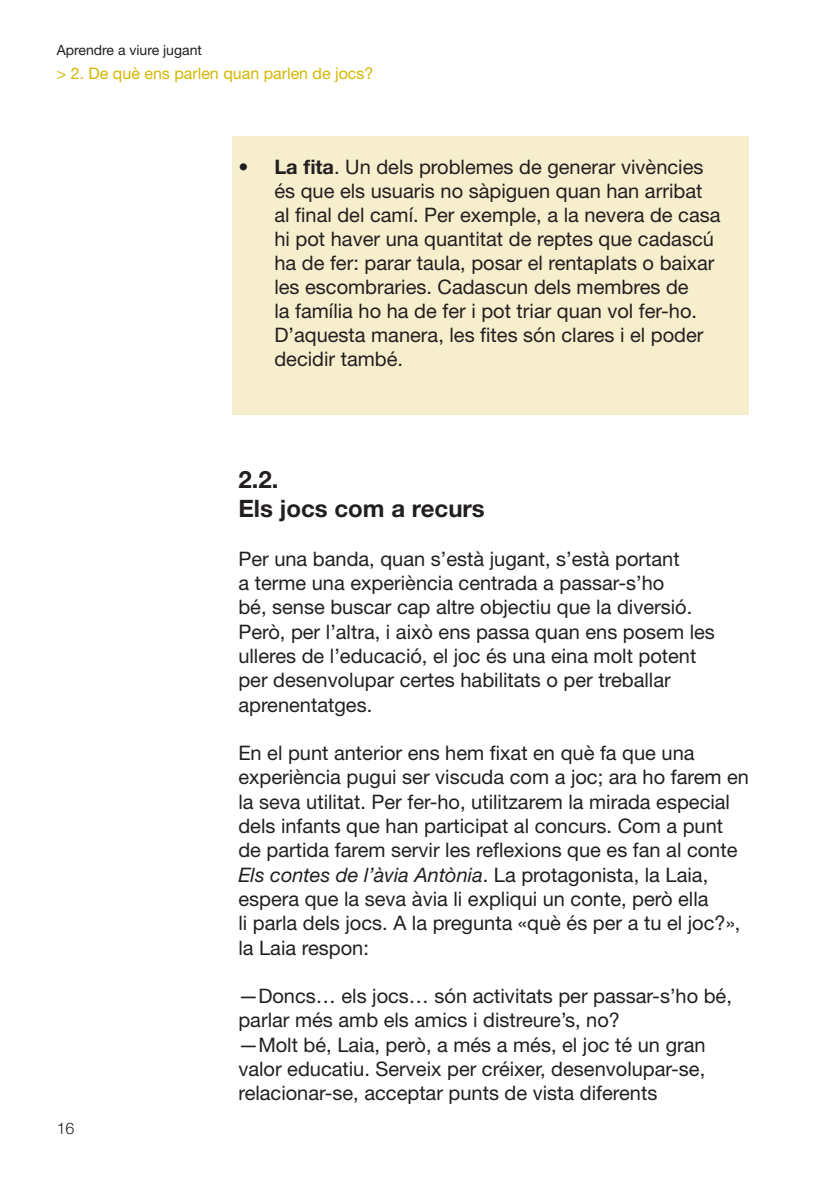
<style>
.page{position:relative;width:840px;height:1191px;background:#fff}
.page>*{position:absolute;margin:0;border:0;box-sizing:border-box;transform-origin:0 0}
.t1{font:700 24px/29px "Helvetica Neue LT Std";color:#231f20}
.t2{font:20px/24.2px "Helvetica Neue LT Std";color:#231f20}
.t3{font:16px "Helvetica Neue LT Std";color:#d5b703}
.t4{font:300 16px "Helvetica Neue LT Std";color:#231f20}
.t5{font:14px "Helvetica Neue LT Std";color:#231f20}
.s1{font-weight:700}
.s2{font-style:italic}
</style>
<div class="page">
<div style="left:232px;top:136px;width:516px;height:278px;background:#f6eecd"></div>
<p class="t5" style="left:57px;top:42px;width:146px">Aprendre a viure jugant</p>
<p class="t3" style="left:57px;top:64px;width:318px">&gt; 2. De què ens parlen quan parlen de jocs?</p>
<p class="t2" style="left:274px;top:155px;width:447px;text-indent:-36px"><span class="s1">• La fita</span>. Un dels problemes de generar vivències és que els usuaris no sàpiguen quan han arribat al final del camí. Per exemple, a la nevera de casa hi pot haver una quantitat de reptes que cadascú ha de fer: parar taula, posar el rentaplats o baixar les escombraries. Cadascun dels membres de<br>la família ho ha de fer i pot triar quan vol fer-ho.<br>D’aquesta manera, les fites són clares i el poder decidir també.</p>
<p class="t4" style="left:57px;top:1118px;width:19px">16</p>
<p class="t1" style="left:238px;top:464px;width:248px">2.2.<br>Els jocs com a recurs</p>
<p class="t2" style="left:238px;top:546px;width:478px">Per una banda, quan s’està jugant, s’està portant<br>a terme una experiència centrada a passar-s’ho<br>bé, sense buscar cap altre objectiu que la diversió.<br>Però, per l’altra, i això ens passa quan ens posem les ulleres de l’educació, el joc és una eina molt potent per desenvolupar certes habilitats o per treballar aprenentatges.</p>
<p class="t2" style="left:238px;top:740px;width:512px">En el punt anterior ens hem fixat en què fa que una experiència pugui ser viscuda com a joc; ara ho farem en la seva utilitat. Per fer-ho, utilitzarem la mirada especial dels infants que han participat al concurs. Com a punt de partida farem servir les reflexions que es fan al conte <span class="s2">Els contes de l’àvia Antònia</span>. La protagonista, la Laia, espera que la seva àvia li expliqui un conte, però ella<br>li parla dels jocs. A la pregunta «què és per a tu el joc?», la Laia respon:</p>
<p class="t2" style="left:238px;top:983px;width:495px">—Doncs… els jocs… són activitats per passar-s’ho bé, parlar més amb els amics i distreure’s, no?<br>—Molt bé, Laia, però, a més a més, el joc té un gran valor educatiu. Serveix per créixer, desenvolupar-se, relacionar-se, acceptar punts de vista diferents</p>
</div>
